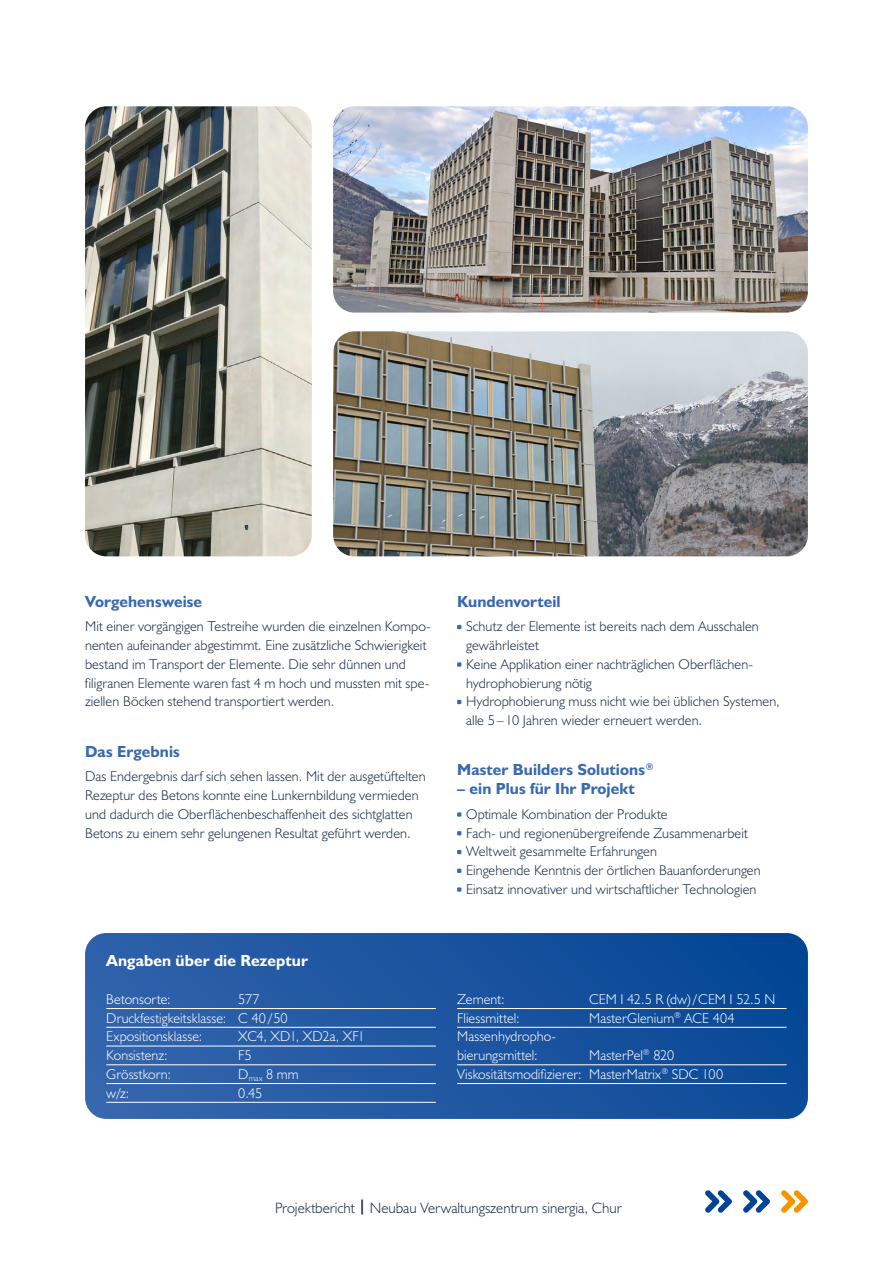
<style>
.page{position:relative;width:893px;height:1263px;background:#fff}
.page>*{position:absolute;margin:0;border:0;box-sizing:border-box;transform-origin:0 0}
.t1{font:700 16.2px "Humanist 521 BT";letter-spacing:.005em;color:#3869af}
.t2{font:700 16.2px "Humanist 521 BT";letter-spacing:.005em;color:#fff}
.t3{font:300 15px "Humanist 521 BT";color:#162a42}
.t4{font:300 14.25px/18.8px "Humanist 521 BT";letter-spacing:.005em;color:#162a42}
.t5{font:300 14.25px/18.8px "Humanist 521 BT";letter-spacing:.005em;color:#fff}
.t6{font:300 14.25px "Humanist 521 BT";letter-spacing:-.025em;color:#fff}
.s1{font-weight:700}
</style>
<div class="page">
<svg style="left:85px;top:933px;width:723px;height:186px;background:#1e56a1"></svg>
<hr style="left:106px;top:1008px;width:330px;height:1px;background:#fff">
<hr style="left:106px;top:1027px;width:330px;height:1px;background:#fff">
<hr style="left:106px;top:1046px;width:330px;height:1px;background:#fff">
<hr style="left:106px;top:1064px;width:330px;height:1px;background:#fff">
<hr style="left:106px;top:1083px;width:330px;height:1px;background:#fff">
<hr style="left:106px;top:1102px;width:330px;height:1px;background:#fff">
<svg style="left:457px;top:625px;width:4px;height:4px"></svg>
<svg style="left:457px;top:662px;width:4px;height:5px"></svg>
<svg style="left:457px;top:700px;width:4px;height:4px"></svg>
<svg style="left:457px;top:812px;width:4px;height:5px"></svg>
<svg style="left:457px;top:831px;width:4px;height:4px"></svg>
<svg style="left:457px;top:850px;width:4px;height:4px"></svg>
<svg style="left:457px;top:869px;width:4px;height:4px"></svg>
<svg style="left:457px;top:887px;width:4px;height:5px"></svg>
<svg style="left:705px;top:1190px;width:27px;height:23px"></svg>
<svg style="left:743px;top:1190px;width:27px;height:23px"></svg>
<svg style="left:781px;top:1190px;width:27px;height:23px"></svg>
<hr style="left:457px;top:1008px;width:330px;height:1px;background:#fff">
<hr style="left:457px;top:1027px;width:330px;height:1px;background:#fff">
<hr style="left:457px;top:1064px;width:330px;height:1px;background:#fff">
<hr style="left:457px;top:1083px;width:330px;height:1px;background:#fff">
<img style="left:333px;top:331px;width:475px;height:225px">
<img style="left:333px;top:106px;width:475px;height:207px">
<img style="left:85px;top:106px;width:227px;height:450px">
<p class="t1" style="left:85px;top:591px;width:119px">Vorgehensweise</p>
<p class="t4" style="left:85px;top:617px;width:347px">Mit einer vorgängigen Testreihe wurden die einzelnen Kompo&shy;nenten aufeinander abgestimmt. Eine zusätzliche Schwierigkeit bestand im Transport der Elemente. Die sehr dünnen und filigranen Elemente waren fast 4 m hoch und mussten mit spe&shy;ziellen Böcken stehend transportiert werden.</p>
<p class="t1" style="left:85px;top:741px;width:96px">Das Ergebnis</p>
<p class="t4" style="left:85px;top:767px;width:342px">Das Endergebnis darf sich sehen lassen. Mit der ausgetüftelten Rezeptur des Betons konnte eine Lunkernbildung vermieden und dadurch die Oberflächenbeschaffenheit des sichtglatten Betons zu einem sehr gelungenen Resultat geführt werden.</p>
<p class="t2" style="left:106px;top:951px;width:203px">Angaben über die Rezeptur</p>
<p class="t5" style="left:106px;top:990px;width:66px">Betonsorte:</p>
<p class="t5" style="left:238px;top:990px;width:23px">577</p>
<p class="t5" style="left:106px;top:1008px;width:183px">Druckfestigkeitsklasse: C 40/50</p>
<p class="t5" style="left:106px;top:1027px;width:98px">Expositionsklasse:</p>
<p class="t6" style="left:238px;top:1028px;width:128px">XC4, XD1, XD2a, XF1</p>
<p class="t5" style="left:106px;top:1046px;width:63px">Konsistenz:</p>
<p class="t5" style="left:238px;top:1046px;width:15px">F5</p>
<p class="t5" style="left:106px;top:1065px;width:66px">Grösstkorn:</p>
<p class="t5" style="left:238px;top:1065px;width:62px">D<sub>max</sub> 8 mm</p>
<p class="t5" style="left:106px;top:1083px;width:24px">w/z:</p>
<p class="t5" style="left:238px;top:1083px;width:25px">0.45</p>
<p class="t1" style="left:457px;top:591px;width:105px">Kundenvorteil</p>
<p class="t4" style="left:466px;top:617px;width:294px">Schutz der Elemente ist bereits nach dem Ausschalen gewährleistet</p>
<p class="t4" style="left:466px;top:655px;width:289px">Keine Applikation einer nachträglichen Oberflächen&shy;hydrophobierung nötig</p>
<p class="t4" style="left:466px;top:692px;width:315px">Hydrophobierung muss nicht wie bei üblichen Systemen, alle 5–10 Jahren wieder erneuert werden.</p>
<p class="t1" style="left:457px;top:760px;width:198px">Master Builders Solutions<sup>®</sup></p>
<p class="t1" style="left:457px;top:778px;width:179px">– ein Plus für Ihr Projekt</p>
<p class="t4" style="left:466px;top:805px;width:203px">Optimale Kombination der Produkte</p>
<p class="t4" style="left:466px;top:823px;width:283px">Fach- und regionenübergreifende Zusammenarbeit</p>
<p class="t4" style="left:466px;top:842px;width:192px">Weltweit gesammelte Erfahrungen</p>
<p class="t4" style="left:466px;top:861px;width:296px">Eingehende Kenntnis der örtlichen Bauanforderungen</p>
<p class="t4" style="left:466px;top:880px;width:292px">Einsatz innovativer und wirtschaftlicher Technologien</p>
<p class="t5" style="left:457px;top:990px;width:49px">Zement:</p>
<p class="t5" style="left:589px;top:990px;width:188px">CEM I 42.5 R (dw)/CEM I 52.5 N</p>
<p class="t5" style="left:457px;top:1008px;width:64px">Fliessmittel:</p>
<p class="t5" style="left:589px;top:1008px;width:147px">MasterGlenium<sup>®</sup> ACE 404</p>
<p class="t5" style="left:457px;top:1027px;width:101px">Massenhydropho&shy;bierungsmittel:</p>
<p class="t5" style="left:589px;top:1046px;width:87px">MasterPel<sup>®</sup> 820</p>
<p class="t5" style="left:457px;top:1065px;width:268px">Viskositätsmodifizierer: MasterMatrix<sup>®</sup> SDC 100</p>
<p class="t3" style="left:275px;top:1198px;width:348px">Projektbericht <span class="s1">|</span> Neubau Verwaltungszentrum sinergia, Chur</p>
</div>
